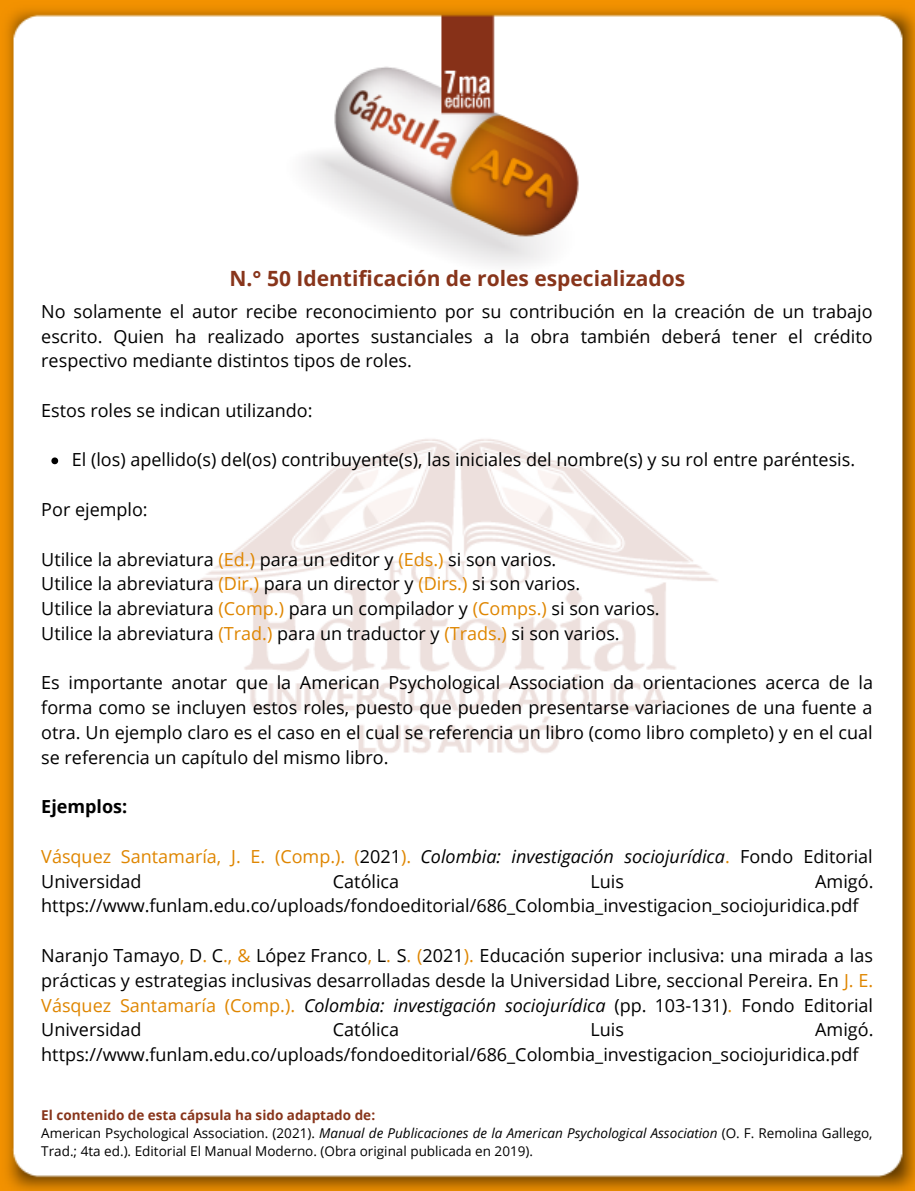
<style>
.page{position:relative;width:915px;height:1191px;background:#fff}
.page>*{position:absolute;margin:0;border:0;box-sizing:border-box;transform-origin:0 0}
.t1{font:700 21px "Open Sans";color:#88351b}
.t2{font:18px/24.8px "Open Sans";color:#000;text-align:justify}
.t3{font:italic 18px/24.8px "Open Sans";color:#000}
.t4{font:700 18px "Open Sans";color:#000}
.t5{font:13.5px/18px "Open Sans";color:#000}
.s1{color:#df8601}
.s2{font-style:normal;color:#df8601}
.s3{font-style:normal}
.s4{font-style:italic}
.s5{font-weight:700;color:#88351b}
</style>
<div class="page">
<img style="left:0;top:0;width:915px;height:1190px">
<svg style="left:51px;top:457px;width:7px;height:7px"></svg>
<p class="t1" style="left:229px;top:264px;width:457px">N.° 50 Identificación de roles especializados</p>
<p class="t2" style="left:41px;top:298px;width:833px">No solamente el autor recibe reconocimiento por su contribución en la creación de un trabajo escrito. Quien ha realizado aportes sustanciales a la obra también deberá tener el crédito respectivo mediante distintos tipos de roles.</p>
<p class="t2" style="left:41px;top:397px;width:273px">Estos roles se indican utilizando:</p>
<p class="t2" style="left:72px;top:447px;width:784px">El (los) apellido(s) del(os) contribuyente(s), las iniciales del nombre(s) y su rol entre paréntesis.</p>
<p class="t2" style="left:41px;top:496px;width:108px">Por ejemplo:</p>
<p class="t2" style="left:41px;top:546px;width:620px;text-align:left">Utilice la abreviatura <span class="s1">(Ed.)</span> para un editor y <span class="s1">(Eds.)</span> si son varios.<br>Utilice la abreviatura <span class="s1">(Dir.)</span> para un director y <span class="s1">(Dirs.)</span> si son varios.<br>Utilice la abreviatura <span class="s1">(Comp.)</span> para un compilador y <span class="s1">(Comps.)</span> si son varios.<br>Utilice la abreviatura <span class="s1">(Trad.)</span> para un traductor y <span class="s1">(Trads.)</span> si son varios.</p>
<p class="t2" style="left:41px;top:670px;width:833px">Es importante anotar que la American Psychological Association da orientaciones acerca de la forma como se incluyen estos roles, puesto que pueden presentarse variaciones de una fuente a otra. Un ejemplo claro es el caso en el cual se referencia un libro (como libro completo) y en el cual se referencia un capítulo del mismo libro.</p>
<p class="t4" style="left:41px;top:794px;width:87px">Ejemplos:</p>
<p class="t3" style="left:41px;top:843px;width:833px"><span class="s2">Vásquez Santamaría, J. E. (Comp.). (</span><span class="s3">2021</span><span class="s2">).</span> Colombia: investigación sociojurídica<span class="s2">.</span> <span class="s3">Fondo Editorial<br>Universidad</span></p>
<p class="t2" style="left:41px;top:868px;width:833px;text-indent:774px">Amigó. https://www.funlam.edu.co/uploads/fondoeditorial/686_Colombia_investigacion_sociojuridica.pdf</p>
<p class="t2" style="left:41px;top:942px;width:833px">Naranjo Tamayo<span class="s1">,</span> D<span class="s1">.</span> C<span class="s1">., &amp;</span> López Franco<span class="s1">,</span> L<span class="s1">.</span> S<span class="s1">. (</span>2021<span class="s1">).</span> Educación superior inclusiva: una mirada a las prácticas y estrategias inclusivas desarrolladas desde la Universidad Libre, seccional Pereira. En <span class="s1">J. E.<br>Vásquez Santamaría (Comp.).</span> <span class="s4">Colombia: investigación sociojurídica</span> (pp. 103-131)<span class="s1">.</span> Fondo Editorial Universidad</p>
<p class="t2" style="left:333px;top:868px;width:68px">Católica</p>
<p class="t2" style="left:590px;top:868px;width:35px">Luis</p>
<p class="t2" style="left:41px;top:1016px;width:833px;text-indent:774px">Amigó. https://www.funlam.edu.co/uploads/fondoeditorial/686_Colombia_investigacion_sociojuridica.pdf</p>
<p class="t2" style="left:333px;top:1016px;width:68px">Católica</p>
<p class="t2" style="left:590px;top:1016px;width:35px">Luis</p>
<p class="t5" style="left:41px;top:1105px;width:832px"><span class="s5">El contenido de esta cápsula ha sido adaptado de:<br></span>American Psychological Association. (2021). <span class="s4">Manual de Publicaciones de la American Psychological Association</span> (O. F. Remolina Gallego,<br>Trad.; 4ta ed.). Editorial El Manual Moderno. (Obra original publicada en 2019).</p>
</div>
